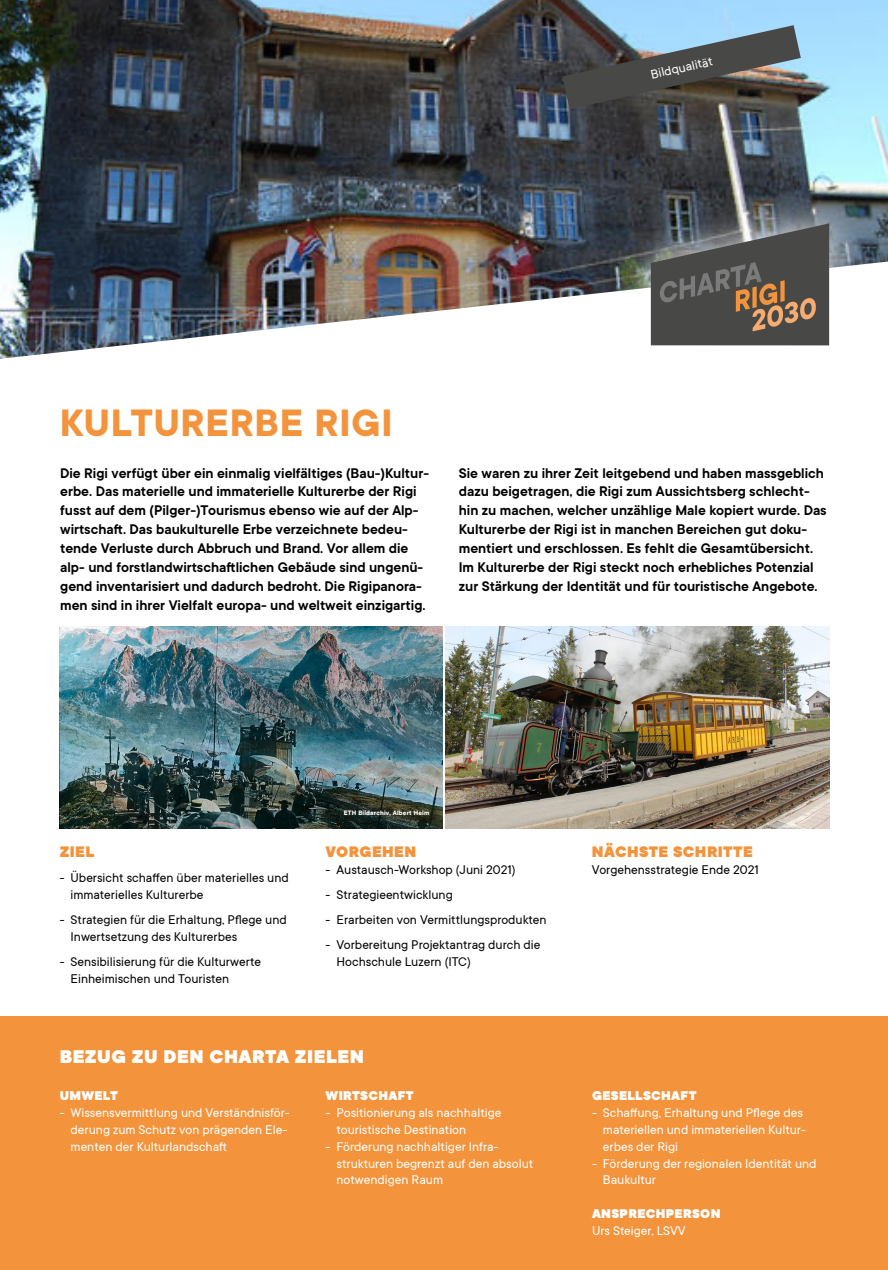
<style>
.page{position:relative;width:888px;height:1270px;background:#fff}
.page>*{position:absolute;margin:0;border:0;box-sizing:border-box;transform-origin:0 0}
.t1{font:700 42px "TT Commons";letter-spacing:.02em;color:#f3943d}
.t2{font:900 20.3px "TT Commons";letter-spacing:.025em;color:#fff}
.t3{font:900 16.8px "TT Commons";letter-spacing:.025em;color:#f3943d}
.t4{font:600 15.4px/18.9px "TT Commons";color:#000}
.t5{font:14px/16.8px "TT Commons";color:#fff}
.t6{font:14px/16.8px "TT Commons";color:#000}
.t7{font:900 14px "TT Commons";letter-spacing:.025em;color:#fff}
.t8{font:700 7px "TT Commons";letter-spacing:.025em;color:#fff}
</style>
<div class="page">
<div style="left:0;top:1016px;width:888px;height:254px;background:#f3943d"></div>
<img style="left:446px;top:627px;width:383px;height:201px">
<img style="left:59px;top:627px;width:383px;height:201px">
<img style="left:0;top:0;width:888px;height:359px">
<svg style="left:614px;top:189px;width:252px;height:170px"></svg>
<svg style="left:651px;top:223px;width:178px;height:122px;background:#5c5853"></svg>
<svg style="left:562px;top:25px;width:239px;height:84px;background:#5b6164"></svg>
<h1 class="t1" style="left:60px;top:400px;width:334px">KULTURERBE RIGI</h1>
<p class="t5" style="left:649px;top:67px;width:65px;rotate:-13deg">Bildqualität</p>
<p class="t4" style="left:60px;top:464px;width:370px">Die Rigi verfügt über ein einmalig vielfältiges (Bau-)Kultur&shy;erbe. Das materielle und immaterielle Kulturerbe der Rigi fusst auf dem (Pilger-)Tourismus ebenso wie auf der Alp&shy;wirtschaft. Das baukulturelle Erbe verzeichnete bedeu&shy;tende Verluste durch Abbruch und Brand. Vor allem die alp- und forstlandwirtschaftlichen Gebäude sind ungenü&shy;gend inventarisiert und dadurch bedroht. Die Rigipanora&shy;men sind in ihrer Vielfalt europa- und weltweit einzigartig.</p>
<p class="t4" style="left:459px;top:464px;width:369px">Sie waren zu ihrer Zeit leitgebend und haben massgeblich dazu beigetragen, die Rigi zum Aussichtsberg schlecht&shy;hin zu machen, welcher unzählige Male kopiert wurde. Das Kulturerbe der Rigi ist in manchen Bereichen gut doku&shy;mentiert und erschlossen. Es fehlt die Gesamtübersicht.<br>Im Kulturerbe der Rigi steckt noch erhebliches Potenzial zur Stärkung der Identität und für touristische Angebote.</p>
<p class="t3" style="left:60px;top:842px;width:36px">ZIEL</p>
<p class="t6" style="left:71px;top:869px;width:220px;text-indent:-11px">- Übersicht schaffen über materielles und immaterielles Kulturerbe</p>
<p class="t6" style="left:71px;top:911px;width:218px;text-indent:-11px">- Strategien für die Erhaltung, Pflege und<br>Inwertsetzung des Kulturerbes</p>
<p class="t6" style="left:71px;top:953px;width:192px;text-indent:-11px">- Sensibilisierung für die Kulturwerte<br>Einheimischen und Touristen</p>
<p class="t8" style="left:344px;top:809px;width:87px">ETH Bildarchiv, Albert Heim</p>
<p class="t3" style="left:326px;top:842px;width:92px">VORGEHEN</p>
<p class="t6" style="left:326px;top:861px;width:191px">- Austausch-Workshop (Juni 2021)</p>
<p class="t6" style="left:326px;top:886px;width:129px">- Strategieentwicklung</p>
<p class="t6" style="left:326px;top:911px;width:223px">- Erarbeiten von Vermittlungsprodukten</p>
<p class="t6" style="left:336px;top:937px;width:205px;text-indent:-11px">- Vorbereitung Projektantrag durch die<br>Hochschule Luzern (ITC)</p>
<h2 class="t2" style="left:60px;top:1045px;width:306px">BEZUG ZU DEN CHARTA ZIELEN</h2>
<p class="t7" style="left:60px;top:1088px;width:60px">UMWELT</p>
<p class="t5" style="left:71px;top:1105px;width:221px;text-indent:-11px">- Wissensvermittlung und Verständnisför&shy;derung zum Schutz von prägenden Ele&shy;menten der Kulturlandschaft</p>
<p class="t7" style="left:326px;top:1088px;width:90px">WIRTSCHAFT</p>
<p class="t5" style="left:337px;top:1105px;width:166px;text-indent:-11px">- Positionierung als nachhaltige touristische Destination</p>
<p class="t5" style="left:337px;top:1138px;width:198px;text-indent:-11px">- Förderung nachhaltiger Infra&shy;strukturen begrenzt auf den absolut notwendigen Raum</p>
<p class="t3" style="left:592px;top:842px;width:162px">NÄCHSTE SCHRITTE</p>
<p class="t6" style="left:592px;top:861px;width:168px">Vorgehensstrategie Ende 2021</p>
<p class="t7" style="left:592px;top:1088px;width:106px">GESELLSCHAFT</p>
<p class="t5" style="left:603px;top:1105px;width:205px;text-indent:-11px">- Schaffung, Erhaltung und Pflege des materiellen und immateriellen Kultur&shy;erbes der Rigi</p>
<p class="t5" style="left:603px;top:1155px;width:215px;text-indent:-11px">- Förderung der regionalen Identität und<br>Baukultur</p>
<p class="t7" style="left:592px;top:1206px;width:130px">ANSPRECHPERSON</p>
<p class="t5" style="left:592px;top:1222px;width:95px">Urs Steiger, LSVV</p>
</div>
